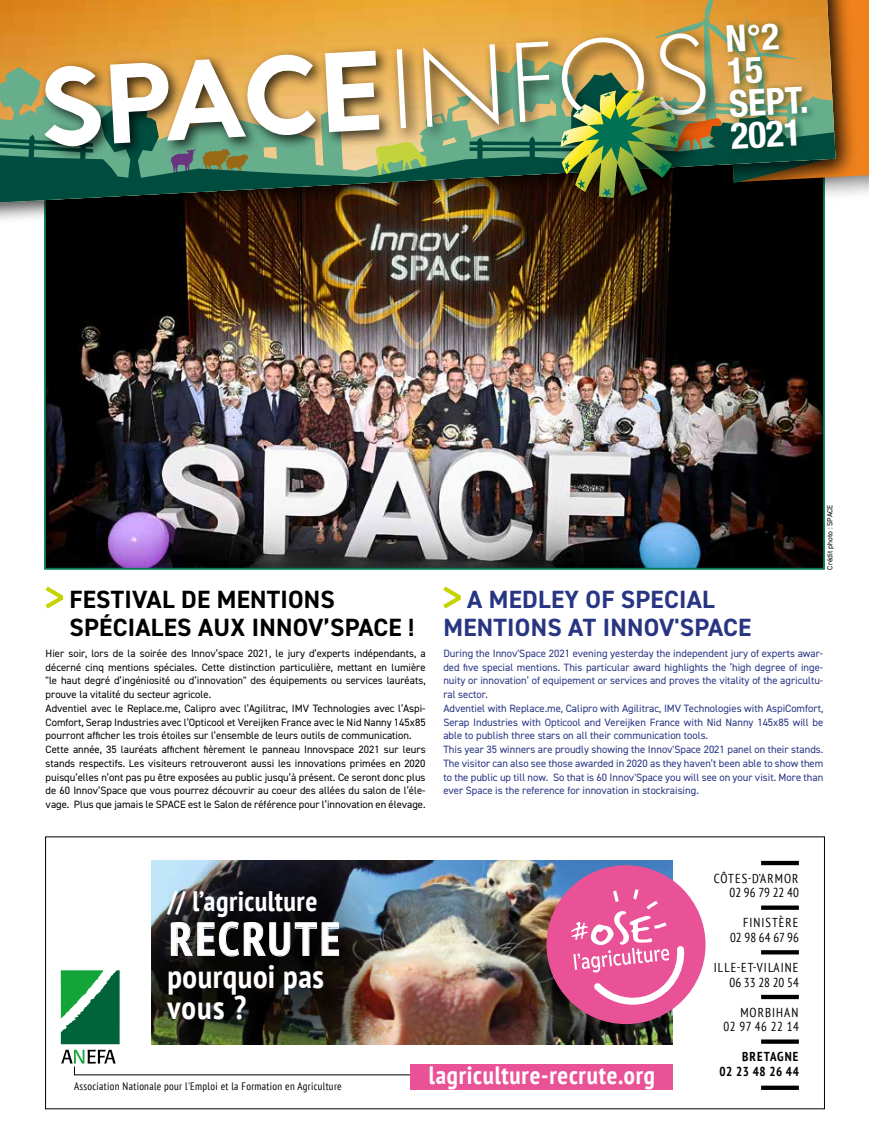
<style>
.page{position:relative;width:869px;height:1134px;background:#fff}
.page>*{position:absolute;margin:0;border:0;box-sizing:border-box;transform-origin:0 0}
.t1{font:700 condensed 46.38px "PT Sans";letter-spacing:.065em;color:#fff}
.t2{font:700 condensed 36.88px/32.5px "Helvetica Neue";color:#fff}
.t3{font:700 condensed 32.62px/31px "PT Sans";letter-spacing:.015em;color:#fff}
.t4{font:700 condensed 28.25px "PT Sans";letter-spacing:.015em;color:#fff}
.t5{font:700 condensed 25.12px "PT Sans";letter-spacing:.03em;color:#fff}
.t6{font:700 25px/27.5px "DIN2014";letter-spacing:.01em;color:#000}
.t7{font:700 25px/27.5px "DIN2014";letter-spacing:.01em;color:#283583;text-align:center}
.t8{font:condensed 13px/14.4px "PT Sans";letter-spacing:.08em;color:#000;text-align:right}
.t9{font:condensed 13px/14.4px "PT Sans";letter-spacing:.06em;color:#000;text-align:right}
.t10{font:700 condensed 13px/14.4px "PT Sans";letter-spacing:.045em;color:#000;text-align:right}
.t11{font:13px "PT Sans Narrow";color:#000}
.t12{font:condensed 10.75px "PT Sans";letter-spacing:.03em;color:#000}
.t13{font:10.62px/13.8px "DIN2014";color:#000}
.t14{font:10.62px/13.8px "DIN2014";color:#283583}
.t15{font:7.5px "DIN2014";color:#000}
</style>
<div class="page">
<img style="left:47px;top:225px;width:774px;height:342px">
<div style="left:0;top:0;width:854px;height:225px;background:#000;opacity:.7"></div>
<svg style="left:0;top:0;width:835px;height:202px;background:#827233"></svg>
<svg style="left:46px;top:587px;width:17px;height:21px"></svg>
<div style="left:554px;top:83px;width:148px;height:138px;background:#000;opacity:.7"></div>
<svg style="left:443px;top:587px;width:17px;height:21px"></svg>
<div style="left:40px;top:45px;width:354px;height:116px;background:#000;opacity:.75"></div>
<svg style="left:0;top:65px;width:101px;height:97px"></svg>
<svg style="left:110px;top:54px;width:205px;height:89px"></svg>
<img style="left:325px;top:0;width:543px;height:198px">
<img style="left:401px;top:861px;width:270px;height:184px">
<img style="left:152px;top:861px;width:249px;height:184px">
<svg style="left:61px;top:970px;width:59px;height:74px;background:#318e5c"></svg>
<svg style="left:61px;top:1050px;width:349px;height:25px"></svg>
<hr style="left:760px;top:861px;width:38px;height:4px;background:#000">
<div style="left:760px;top:905px;width:38px;height:5px;background:#000"></div>
<svg style="left:761px;top:950px;width:37px;height:4px"></svg>
<hr style="left:760px;top:995px;width:38px;height:4px;background:#000">
<div style="left:760px;top:1039px;width:38px;height:5px;background:#000"></div>
<div style="left:760px;top:1085px;width:38px;height:5px;background:#000"></div>
<div style="left:410px;top:1064px;width:262px;height:26px;background:#ea5297"></div>
<div style="left:546px;top:865px;width:159px;height:159px;background:#ea5297;border-radius:50%"></div>
<svg style="left:571px;top:889px;width:114px;height:116px"></svg>
<svg style="left:170px;top:921px;width:169px;height:36px;background:#333233"></svg>
<h2 class="t2" style="left:724px;top:20px;width:81px;rotate:-3deg">N°2<br>15<br>SEPT.<br>2021</h2>
<h3 class="t6" style="left:69px;top:586px;width:346px">FESTIVAL DE MENTIONS<br>SPÉCIALES AUX INNOV’SPACE !</h3>
<p class="t13" style="left:46px;top:646px;width:381px">Hier soir, lors de la soirée des Innov’space 2021, le jury d’experts indépendants, a décerné cinq mentions spéciales. Cette distinction particulière, mettant en lumière "le haut degré d’ingéniosité ou d’innovation" des équipements ou services lauréats, prouve la vitalité du secteur agricole.<br>Adventiel avec le Replace.me, Calipro avec l’Agilitrac, IMV Technologies avec l’Aspi-Comfort, Serap Industries avec l’Opticool et Vereijken France avec le Nid Nanny 145x85 pourront afficher les trois étoiles sur l’ensemble de leurs outils de communication.<br>Cette année, 35 lauréats affichent fièrement le panneau Innovspace 2021 sur leurs stands respectifs. Les visiteurs retrouveront aussi les innovations primées en 2020 puisqu’elles n’ont pas pu être exposées au public jusqu’à présent. Ce seront donc plus de 60 Innov’Space que vous pourrez découvrir au coeur des allées du salon de l’éle&shy;vage. Plus que jamais le SPACE est le Salon de référence pour l’innovation en élevage.</p>
<p class="t15" style="left:824px;top:570px;width:67px;rotate:-90deg">Crédit photo : SPACE</p>
<h3 class="t7" style="left:443px;top:586px;width:309px">A MEDLEY OF SPECIAL<br>MENTIONS AT INNOV'SPACE</h3>
<p class="t14" style="left:443px;top:646px;width:381px">During the Innov'Space 2021 evening yesterday the independent jury of experts awar&shy;ded five special mentions. This particular award highlights the ‘high degree of inge&shy;nuity or innovation’ of equipement or services and proves the vitality of the agricultu&shy;ral sector.<br>Adventiel with Replace.me, Calipro with Agilitrac, IMV Technologies with AspiComfort, Serap Industries with Opticool and Vereijken France with Nid Nanny 145x85 will be able to publish three stars on all their communication tools.<br>This year 35 winners are proudly showing the Innov'Space 2021 panel on their stands.<br>The visitor can also see those awarded in 2020 as they haven’t been able to show them to the public up till now. So that is 60 Innov'Space you will see on your visit. More than ever Space is the reference for innovation in stockraising.</p>
<h3 class="t4" style="left:167px;top:882px;width:151px">// l’agriculture</h3>
<h1 class="t1" style="left:169px;top:908px;width:172px">RECRUTE</h1>
<h3 class="t3" style="left:167px;top:960px;width:158px">pourquoi pas vous ?</h3>
<p class="t12" style="left:74px;top:1079px;width:269px">Association Nationale pour l'Emploi et la Formation en Agriculture</p>
<h3 class="t5" style="left:428px;top:1058px;width:228px">lagriculture-recrute.org</h3>
<p class="t9" style="left:713px;top:871px;width:86px">CÔTES-D’ARMOR<br>02 96 79 22 40</p>
<p class="t8" style="left:729px;top:915px;width:70px">FINISTÈRE<br>02 98 64 67 96</p>
<p class="t8" style="left:713px;top:960px;width:86px">ILLE-ET-VILAINE</p>
<p class="t11" style="left:729px;top:974px;width:71px">06 33 28 20 54</p>
<p class="t8" style="left:723px;top:1005px;width:77px">MORBIHAN<br>02 97 46 22 14</p>
<p class="t10" style="left:719px;top:1049px;width:81px">BRETAGNE<br>02 23 48 26 44</p>
</div>
